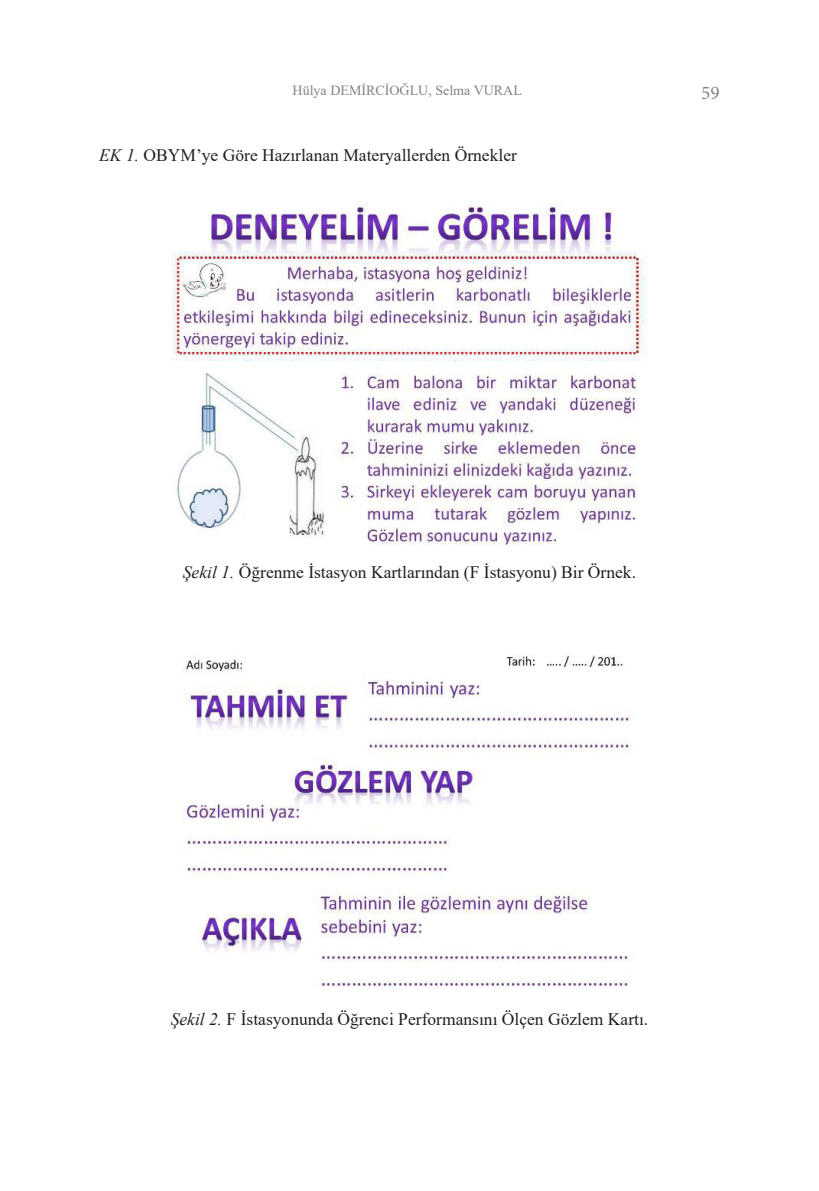
<style>
.page{position:relative;width:819px;height:1191px;background:#fff}
.page>*{position:absolute;margin:0;border:0;box-sizing:border-box;transform-origin:0 0}
.t1{font:19.25px "Minion Pro";color:#808285}
.Tablo_ÜST{font:17.5px "Times New Roman";color:#231f20}
.t2{font:14px "Times New Roman";color:#808285}
.s1{font-style:italic}
</style>
<div class="page">
<img style="left:173px;top:202px;width:473px;height:343px">
<img style="left:182px;top:655px;width:449px;height:332px">
<p class="t2" style="left:292px;top:80px;width:231px">Hülya DEMİRCİOĞLU, Selma VURAL</p>
<p class="t1" style="left:701px;top:80px;width:20px">59</p>
<p class="Tablo_ÜST" style="left:99px;top:143px;width:419px"><span class="s1">EK 1.</span> OBYM’ye Göre Hazırlanan Materyallerden Örnekler</p>
<p class="Tablo_ÜST" style="left:183px;top:559px;width:454px"><span class="s1">Şekil 1.</span> Öğrenme İstasyon Kartlarından (F İstasyonu) Bir Örnek.</p>
<p class="Tablo_ÜST" style="left:171px;top:1007px;width:479px"><span class="s1">Şekil 2.</span> F İstasyonunda Öğrenci Performansını Ölçen Gözlem Kartı.</p>
</div>
